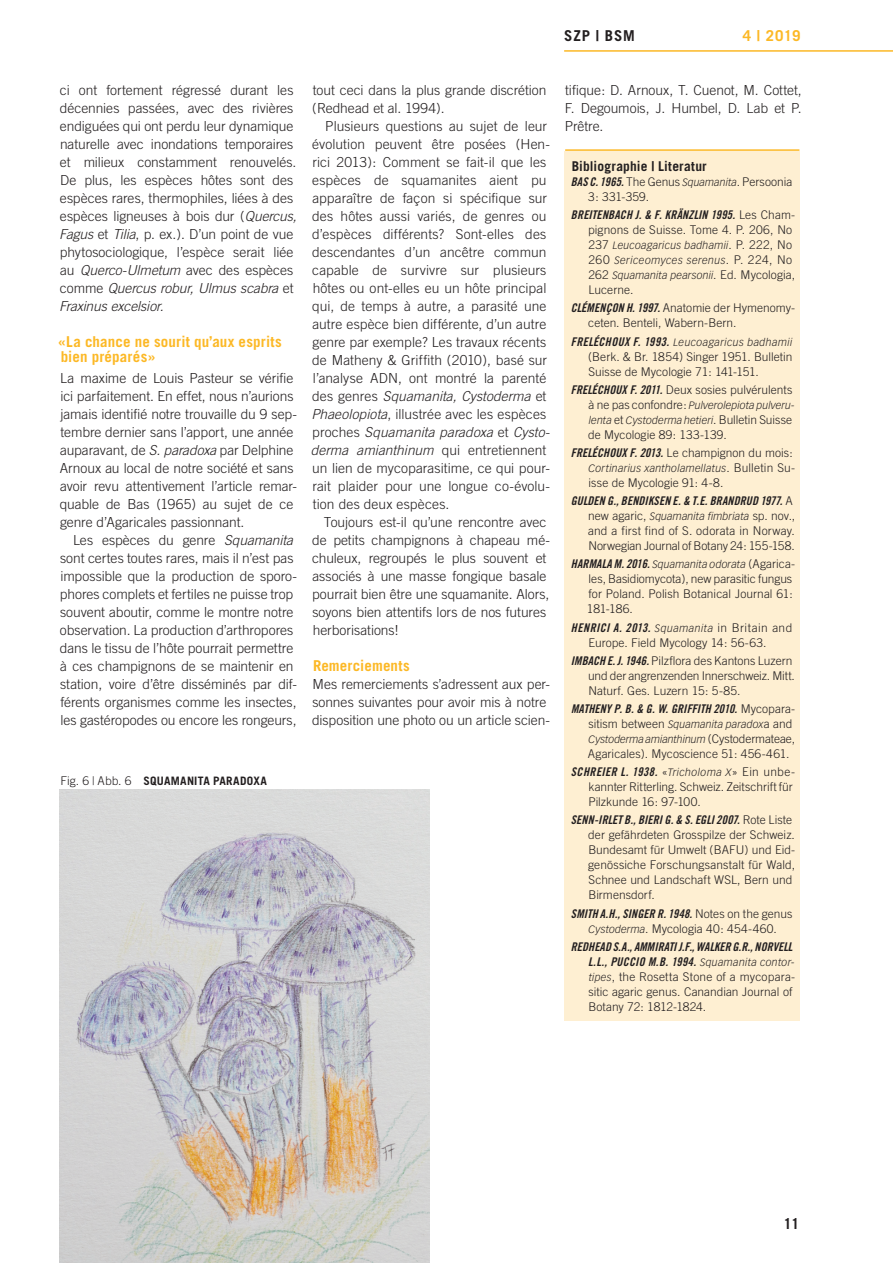
<style>
.page{position:relative;width:893px;height:1263px;background:#fff}
.page>*{position:absolute;margin:0;border:0;box-sizing:border-box;transform-origin:0 0}
.t1{font:700 15px/15px "Trade Gothic";letter-spacing:.01em;color:#fcb825}
.t2{font:700 15px "Trade Gothic";letter-spacing:.055em;color:#231f20}
.t3{font:300 13.8px/18px "Trade Gothic";color:#231f20}
.t4{font:700 13.5px "Trade Gothic";letter-spacing:.005em;color:#231f20}
.t5{font:300 12px/15px "Trade Gothic";color:#231f20}
.t6{font:12px/15px "Trade Gothic Bold Cond Twenty Obl";letter-spacing:.01em;color:#231f20;text-align:right}
.t7{font:12px "Trade Gothic Bold Cond Twenty Obl";letter-spacing:.035em;color:#231f20}
.t8{font:700 11.7px "Trade Gothic";letter-spacing:.02em;color:#231f20}
.t9{font:italic 300 10.5px/15px "Vectora LT";letter-spacing:.015em;color:#231f20}
.t10{font:italic 300 10.5px "Vectora LT";letter-spacing:.04em;color:#231f20}
.s1{font-style:italic}
.s2{font-weight:300;font-size:12px}
.s3{font-family:"Trade Gothic Bold Cond Twenty Obl";font-weight:400}
.s4{font-family:"Vectora LT";font-style:italic;font-size:10.5px}
.s5{font-family:"Trade Gothic";font-weight:300}
.s6{font-family:"Trade Gothic";font-style:normal;font-size:12px}
.s7{font-family:"Trade Gothic Bold Cond Twenty Obl";font-weight:400;font-style:normal;font-size:12px}
.s8{font-family:"Vectora LT";font-weight:300;font-style:italic;font-size:10.5px}
</style>
<div class="page">
<hr style="left:564px;top:50px;width:329px;height:2px;background:#fcb825">
<img style="left:60px;top:790px;width:370px;height:473px">
<div style="left:564px;top:151px;width:235px;height:869px;background:#feefd2"></div>
<hr style="left:565px;top:149px;width:234px;height:2px;background:#fcb825">
<p class="t2" style="left:564px;top:27px;width:72px">SZP | BSM</p>
<p class="t1" style="left:743px;top:28px;width:59px">4 | 2019</p>
<p class="t3" style="left:59px;top:81px;width:239px">ci ont fortement régressé durant les décennies passées, avec des rivières endiguées qui ont perdu leur dynamique naturelle avec inondations temporaires et milieux constamment renouvelés.<br>De plus, les espèces hôtes sont des espèces rares, thermophiles, liées à des espèces ligneuses à bois dur (<span class="s1">Quercus, Fagus</span> et <span class="s1">Tilia</span>, p. ex.). D’un point de vue phytosociologique, l’espèce serait liée au <span class="s1">Querco-Ulmetum</span> avec des espèces comme <span class="s1">Quercus robur, Ulmus scabra</span> et <span class="s1">Fraxinus excelsior.</span></p>
<p class="t1" style="left:58px;top:334px;width:225px">«La chance ne sourit qu’aux esprits bien préparés»</p>
<p class="t3" style="left:60px;top:369px;width:239px">La maxime de Louis Pasteur se vérifie ici parfaitement. En effet, nous n’aurions jamais identifié notre trouvaille du 9 sep&shy;tembre dernier sans l’apport, une année auparavant, de <span class="s1">S. paradoxa</span> par Delphine Arnoux au local de notre société et sans avoir revu attentivement l’article remar&shy;quable de Bas (1965) au sujet de ce genre d’Agaricales passionnant.</p>
<p class="t3" style="left:60px;top:531px;width:239px;text-indent:13px">Les espèces du genre <span class="s1">Squamanita </span>sont certes toutes rares, mais il n’est pas impossible que la production de sporo&shy;phores complets et fertiles ne puisse trop souvent aboutir, comme le montre notre observation. La production d’arthropores dans le tissu de l’hôte pourrait permettre à ces champignons de se maintenir en station, voire d’être disséminés par dif&shy;férents organismes comme les insectes, les gastéropodes ou encore les rongeurs,</p>
<p class="t3" style="left:312px;top:81px;width:236px">tout ceci dans la plus grande discrétion (Redhead et al. 1994).</p>
<p class="t3" style="left:311px;top:117px;width:241px;text-indent:14px">Plusieurs questions au sujet de leur évolution peuvent être posées (H en&shy;rici 2013): Comment se fait-il que les espèces de squamanites aient pu apparaître de façon si spécifique sur des hôtes aussi variés, de genres ou d’espèces différents? Sont-elles des descendantes d’un ancêtre commun capable de survivre sur plusieurs hôtes ou ont-elles eu un hôte principal qui, de temps à autre, a parasité une autre espèce bien différente, d’un autre genre par exemple? Les travaux récents de Matheny &amp; Griffith (2010), basé sur l’analyse ADN, ont montré la parenté des genres <span class="s1">Squamanita, Cystoderma</span> et <span class="s1">Phaeolopiota</span>, illustrée avec les espèces proches <span class="s1">Squamanita paradoxa</span> et <span class="s1">Cysto&shy;derma amianthinum</span> qui entretiennent un lien de mycoparasitime, ce qui pour&shy;rait plaider pour une longue co-évolu&shy;tion des deux espèces.</p>
<p class="t3" style="left:312px;top:513px;width:239px;text-indent:12px">Toujours est-il qu’une rencontre avec de petits champignons à chapeau mé&shy;chuleux, regroupés le plus souvent et associés à une masse fongique basale pourrait bien être une squamanite. Alors, soyons bien attentifs lors de nos futures herborisations!</p>
<p class="t1" style="left:313px;top:658px;width:98px">Remerciements</p>
<p class="t3" style="left:312px;top:675px;width:239px">Mes remerciements s’adressent aux per&shy;sonnes suivantes pour avoir mis à notre disposition une photo ou un article scien-</p>
<p class="t8" style="left:60px;top:773px;width:208px"><span class="s2">Fig. 6 | Abb. 6</span> Squamanita paradoxa</p>
<p class="t3" style="left:565px;top:81px;width:238px;text-align:justify">tifique: D. Arnoux, T. Cuenot, M. Cottet, F. Degoumois, J. H umbel, D. Lab et P.<br>Prêtre.</p>
<p class="t4" style="left:572px;top:158px;width:137px">Bibliographie | Literatur</p>
<p class="t5" style="left:588px;top:174px;width:206px;text-indent:-17px"><span class="s3">BAS C. 1965.</span> T he Genus <span class="s4">Squamanita</span>. Persoonia<br>3: 331-359.</p>
<p class="t6" style="left:571px;top:207px;width:226px">BREITENBACH J. &amp; F. KRÄNZLIN 1995. <span class="s5">Les Cham-</span></p>
<p class="t5" style="left:588px;top:222px;width:206px">pignons de Suisse. Tome 4. P. 206, No</p>
<p class="t9" style="left:588px;top:238px;width:208px"><span class="s6">237</span> Leucoagaricus badhamii<span class="s6">. P. 222, No<br>260</span> Sericeomyces serenus<span class="s6">. P. 224, No<br>262</span> Squamanita pearsonii<span class="s6">. Ed. Mycologia,</span></p>
<p class="t5" style="left:571px;top:281px;width:226px;line-height:18.1px;text-indent:18px">Lucerne.<br><span class="s3">CLÉMENÇON H. 1997.</span> Anatomie der H ymenomy-</p>
<p class="t5" style="left:588px;top:315px;width:150px">ceten. Benteli, Wabern-Bern.</p>
<p class="t10" style="left:571px;top:336px;width:223px"><span class="s7">FRELÉCHOUX F. 1993.</span> Leucoagaricus badhamii</p>
<p class="t5" style="left:588px;top:349px;width:206px">(Berk. &amp; Br. 1854) Singer 1951. Bulletin<br>Suisse de Mycologie 71: 141-151.</p>
<p class="t5" style="left:571px;top:382px;width:223px"><span class="s3">FRELÉCHOUX F. 2011.</span> Deux sosies pulvérulents</p>
<p class="t9" style="left:589px;top:398px;width:208px"><span class="s6">à ne pas confondre:</span> Pulverolepiota pulveru&shy;lenta <span class="s6">et</span> Cystoderma hetieri<span class="s6">. Bulletin Suisse</span></p>
<p class="t5" style="left:571px;top:425px;width:223px;line-height:18.1px;text-indent:17px">de Mycologie 89: 133-139.<br><span class="s3">FRELÉCHOUX F. 2013.</span> Le champignon du mois:</p>
<p class="t9" style="left:588px;top:461px;width:208px">Cortinarius xantholamellatus<span class="s6">. Bulletin Su-</span></p>
<p class="t5" style="left:589px;top:475px;width:136px">isse de Mycologie 91: 4-8.</p>
<p class="t6" style="left:571px;top:493px;width:223px">GULDEN G., BENDIKSEN E. &amp; T.E. BRANDRUD 1977. <span class="s5">A</span></p>
<p class="t9" style="left:588px;top:509px;width:208px"><span class="s6">new agaric,</span> Squamanita fimbriata <span class="s6">sp. nov.,</span></p>
<p class="t5" style="left:588px;top:523px;width:208px">and a first find of S. odorata in Norway.<br>Norwegian Journal of Botany 24: 155-158.</p>
<p class="t9" style="left:571px;top:557px;width:226px"><span class="s7">HARMALA M. 2016.</span> Squamanita odorata <span class="s6">(Agarica-</span></p>
<p class="t5" style="left:587px;top:571px;width:207px;text-align:justify">les, Basidiomycota), new parasitic fungus for Poland. Polish Botanical Journal 61:<br>181-186.</p>
<p class="t7" style="left:571px;top:620px;width:223px">HENRICI A. 2013. <span class="s8">Squamanita</span> <span class="s5">in Britain and</span></p>
<p class="t5" style="left:571px;top:633px;width:223px;line-height:18.1px;text-indent:18px">Europe. Field Mycology 14: 56-63.<br><span class="s3">IMBACH E. J. 1946.</span> Pilzflora des Kantons Luzern</p>
<p class="t5" style="left:588px;top:668px;width:208px">und der angrenzenden Innerschweiz. Mitt.<br>Naturf. Ges. Luzern 15: 5-85.</p>
<p class="t6" style="left:571px;top:701px;width:226px">MATHENY P. B. &amp; G. W. GRIFFITH 2010. <span class="s5">Mycopara-</span></p>
<p class="t5" style="left:588px;top:716px;width:206px">sitism between <span class="s4">Squamanita paradox</span>a and</p>
<p class="t9" style="left:588px;top:732px;width:208px">Cystoderma amianthinum <span class="s6">(Cystodermateae,</span></p>
<p class="t5" style="left:588px;top:746px;width:203px">Agaricales). Mycoscience 51: 456-461.</p>
<p class="t7" style="left:571px;top:765px;width:226px">SCHREIER L. 1938. <span class="s5">«</span><span class="s8">Tricholoma X</span><span class="s5">» Ein unbe-</span></p>
<p class="t5" style="left:588px;top:779px;width:206px">kannter Ritterling. Schweiz. Zeitschrift für<br>Pilzkunde 16: 97-100.</p>
<p class="t6" style="left:571px;top:812px;width:223px">SENN-IRLET B., BIERI G. &amp; S. EGLI 2007. <span class="s5">Rote Liste</span></p>
<p class="t5" style="left:588px;top:827px;width:209px">der gefährdeten Grosspilze der Schweiz.<br>Bundesamt für Umwelt (BAFU) und Eid&shy;genössiche Forschungsanstalt für Wald, Schnee und Landschaft WSL, Bern und Birmensdorf.</p>
<p class="t6" style="left:571px;top:906px;width:223px">SMITH A.H., SINGER R. 1948. <span class="s5">Notes on the genus</span></p>
<p class="t5" style="left:588px;top:921px;width:190px"><span class="s4">Cystoderma</span>. Mycologia 40: 454-460.</p>
<p class="t6" style="left:571px;top:939px;width:225px">REDHEAD S.A., AMMIRATI J.F., WALKER G.R., NORVELL<br>L.L., PUCCIO M.B. 1994. <span class="s8">Squamanita contor-</span></p>
<p class="t5" style="left:588px;top:969px;width:208px"><span class="s4">tipes</span>, the Rosetta Stone of a mycopara&shy;sitic agaric genus. Canandian Journal of<br>Botany 72: 1812-1824.</p>
<p class="t2" style="left:783px;top:1214px;width:17px">11</p>
</div>
